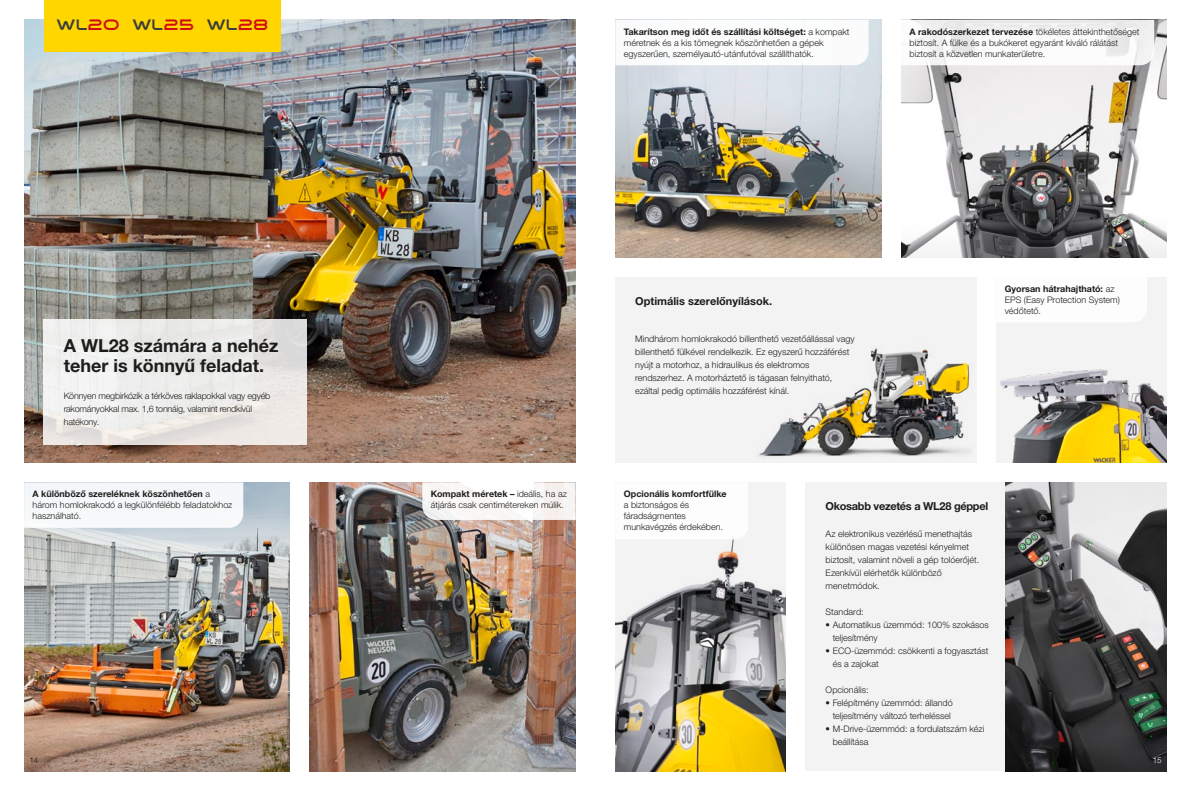
<style>
.page{position:relative;width:1191px;height:791px;background:#fff}
.page>*{position:absolute;margin:0;border:0;box-sizing:border-box;transform-origin:0 0}
.t1{font:700 18px/20px "Helvetica Neue LTW1 G";color:#1d1d1b}
.t2{font:16px "Wacker Neuson";color:#3d3d3c}
.t3{font:700 11px "Helvetica Neue LTW1 G";letter-spacing:-.01em;color:#1d1d1b}
.t4{font:300 9px/13px "Helvetica Neue LTW1 G";color:#1d1d1b}
.t5{font:300 9px/13px "Helvetica Neue LTW1 G";letter-spacing:-.025em;color:#1d1d1b}
.t6{font:700 9px "Helvetica Neue LTW1 G";color:#1d1d1b}
.t7{font:300 8px "Helvetica Neue LTW1 G";color:#1d1d1b}
.t8{font:300 8px "Helvetica Neue LTW1 G";color:#fff}
.s1{color:#d20b11}
.s2{font-weight:700}
</style>
<div class="page">
<div style="left:615px;top:277px;width:361px;height:185px;background:#f3f3f3"></div>
<div style="left:806px;top:482px;width:360px;height:289px;background:#f3f3f3"></div>
<img style="left:24px;top:20px;width:551px;height:442px">
<img style="left:996px;top:277px;width:170px;height:185px">
<div style="left:44px;top:0;width:237px;height:51px;background:#ffd600"></div>
<img style="left:615px;top:20px;width:266px;height:237px">
<img style="left:901px;top:20px;width:265px;height:237px">
<img style="left:1005px;top:482px;width:161px;height:289px">
<img style="left:310px;top:482px;width:265px;height:289px">
<img style="left:24px;top:482px;width:266px;height:289px">
<img style="left:758px;top:348px;width:212px;height:109px">
<img style="left:868px;top:349px;width:10px;height:67px">
<img style="left:615px;top:539px;width:171px;height:232px">
<svg style="left:44px;top:319px;width:263px;height:126px;fill:#edebe9"></svg>
<svg style="left:422px;top:482px;width:153px;height:38px"></svg>
<div style="left:24px;top:482px;width:219px;height:46px;background:#f5f7f9"></div>
<svg style="left:615px;top:20px;width:253px;height:45px"></svg>
<svg style="left:901px;top:20px;width:253px;height:45px"></svg>
<svg style="left:996px;top:277px;width:151px;height:45px"></svg>
<h2 class="t2" style="left:56px;top:18px;width:214px">WL<span class="s1">20</span> WL<span class="s1">25</span> WL<span class="s1">28</span></h2>
<h1 class="t1" style="left:64px;top:335px;width:216px">A WL28 számára a nehéz teher is könnyű feladat.</h1>
<p class="t5" style="left:64px;top:389px;width:208px">Könnyen megbirkózik a térköves raklapokkal vagy egyéb rakományokkal max. 1,6 tonnáig, valamint rendkívül hatékony.</p>
<p class="t4" style="left:33px;top:488px;width:201px;line-height:11px"><span class="s2">A különböző szereléknek köszönhetően</span> a három homlokrakodó a legkülönfélébb feladatokhoz használható.</p>
<p class="t7" style="left:29px;top:755px;width:10px">14</p>
<p class="t4" style="left:624px;top:26px;width:227px;line-height:11px"><span class="s2">Takarítson meg időt és szállítási költséget:</span> a kompakt méretnek és a kis tömegnek köszönhetően a gépek egyszerűen, személyautó-utánfutóval szállíthatók.</p>
<p class="t4" style="left:909px;top:26px;width:231px;line-height:11px"><span class="s2">A rakodószerkezet tervezése</span> tökéletes áttekinthetőséget biztosít. A fülke és a bukókeret egyaránt kiváló rálátást biztosít a közvetlen munkaterületre.</p>
<p class="t4" style="left:431px;top:488px;width:138px;line-height:11px"><span class="s2">Kompakt méretek –</span> ideális, ha az átjárás csak centimétereken múlik.</p>
<p class="t3" style="left:635px;top:294px;width:138px">Optimális szerelőnyílások.</p>
<p class="t4" style="left:635px;top:332px;width:221px">Mindhárom homlokrakodó billenthető vezetőállással vagy billenthető fülkével rendelkezik. Ez egyszerű hozzáférést nyújt a motorhoz, a hidraulikus és elektromos rendszerhez. A motorháztető is tágasan felnyitható, ezáltal pedig optimális hozzáférést kínál.</p>
<p class="t4" style="left:1004px;top:283px;width:117px;line-height:11px"><span class="s2">Gyorsan hátrahajtható:</span> az<br>EPS (Easy Protection System) védőtető.</p>
<p class="t6" style="left:624px;top:488px;width:104px">Opcionális komfortfülke</p>
<p class="t4" style="left:624px;top:499px;width:101px;line-height:11px">a biztonságos és fáradságmentes munkavégzés érdekében.</p>
<p class="t3" style="left:825px;top:499px;width:164px">Okosabb vezetés a WL28 géppel</p>
<p class="t4" style="left:825px;top:527px;width:155px">Az elektronikus vezérlésű menethajtás különösen magas vezetési kényelmet biztosít, valamint növeli a gép tolóerőjét.<br>Ezenkívül elérhetők különböző menetmódok.</p>
<p class="t4" style="left:825px;top:605px;width:40px">Standard:</p>
<p class="t4" style="left:832px;top:618px;width:158px;text-indent:-7px">• Automatikus üzemmód: 100% szokásos teljesítmény</p>
<p class="t4" style="left:832px;top:644px;width:157px;text-indent:-7px">• ECO-üzemmód: csökkenti a fogyasztást és a zajokat</p>
<p class="t4" style="left:825px;top:683px;width:44px">Opcionális:</p>
<p class="t4" style="left:825px;top:696px;width:129px;text-align:center">• Felépítmény üzemmód: állandó teljesítmény változó terheléssel</p>
<p class="t4" style="left:832px;top:722px;width:153px;text-indent:-7px">• M-Drive-üzemmód: a fordulatszám kézi beállítása</p>
<p class="t8" style="left:1152px;top:755px;width:10px">15</p>
</div>
